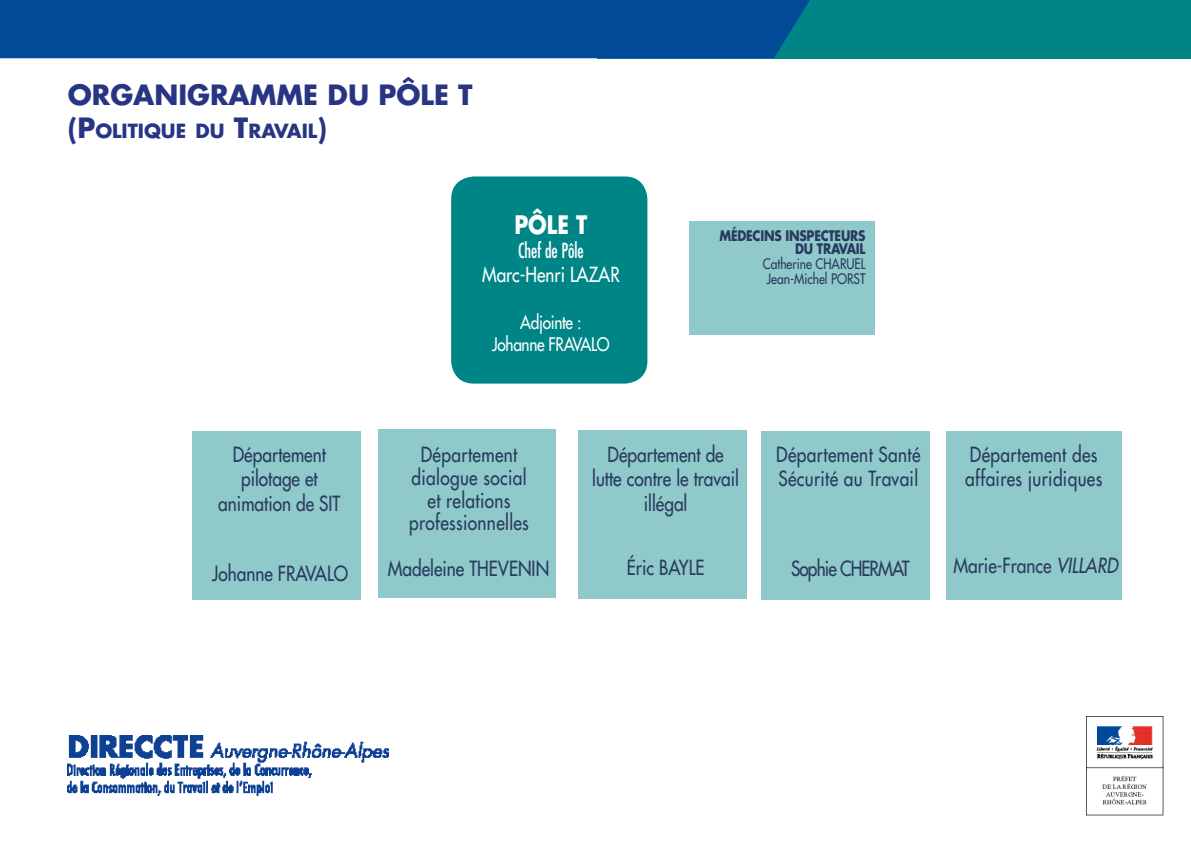
<style>
.page{position:relative;width:1191px;height:842px;background:#fff}
.page>*{position:absolute;margin:0;border:0;box-sizing:border-box;transform-origin:0 0}
.t1{font:700 27.2px "Futura Std";color:#283583}
.t2{font:700 24.8px "Futura Std";color:#fff;scale:.85 1}
.t3{font:500 20.4px/24.5px "Futura Std";color:#283a5d;text-align:center;scale:.85 1}
.t4{font:500 20.4px/22.9px "Futura Std";letter-spacing:.02em;color:#283a5d;scale:.85 1}
.t5{font:500 20.4px "Futura Std";letter-spacing:-.05em;color:#283a5d;scale:.85 1}
.t6{font:500 20.3px "Futura Std";color:#fff;scale:.85 1}
.t7{font:condensed 20.3px "Futura Std";color:#fff;scale:.85 1}
.t8{font:700 19px "Futura Std";color:#283583}
.t9{font:500 18.2px/21.9px "Futura Std";letter-spacing:-.02em;color:#fff;text-align:center;scale:.85 1}
.t10{font:500 14.2px/15.2px "Futura Std";color:#283a5d;scale:.85 1}
.t11{font:700 14.2px/13.2px "Futura Std";letter-spacing:-.02em;color:#283a5d;text-align:right;scale:.85 1}
.s1{font-size:27.2px}
.s2{font-style:italic}
</style>
<div class="page">
<img style="left:1086px;top:717px;width:77px;height:98px">
<img style="left:68px;top:735px;width:320px;height:60px">
<div style="left:597px;top:0;width:594px;height:58px;background:#008587"></div>
<div style="left:0;top:0;width:810px;height:58px;background:#004a97"></div>
<div style="left:451px;top:176px;width:196px;height:208px;background:#008587;border-radius:23px"></div>
<div style="left:378px;top:429px;width:177px;height:169px;background:#8fc9ca"></div>
<div style="left:192px;top:431px;width:168px;height:169px;background:#8fc9ca"></div>
<div style="left:578px;top:430px;width:169px;height:168px;background:#8fc9ca"></div>
<div style="left:689px;top:221px;width:185px;height:114px;background:#8fc9ca"></div>
<div style="left:761px;top:431px;width:168px;height:168px;background:#8fc9ca"></div>
<div style="left:946px;top:431px;width:175px;height:168px;background:#8fc9ca"></div>
<h1 class="t1" style="left:68px;top:77px;width:406px">ORGANIGRAMME DU PÔLE T</h1>
<p class="t8" style="left:68px;top:118px;width:261px"><span class="s1">(</span><span class="s1">P</span>OLITIQUE DU <span class="s1">T</span>RAVAIL<span class="s1">)</span></p>
<p class="t2" style="left:514px;top:208px;width:87px">PÔLE T</p>
<p class="t7" style="left:518px;top:238px;width:79px">Chef de Pôle</p>
<p class="t6" style="left:482px;top:262px;width:163px">Marc-Henri LAZAR</p>
<p class="t9" style="left:492px;top:311px;width:140px">Adjointe :<br>Johanne FRAVALO</p>
<p class="t11" style="left:719px;top:229px;width:173px">MÉDECINS INSPECTEURS<br>DU TRAVAIL</p>
<p class="t10" style="left:763px;top:256px;width:122px">Catherine CHARUEL<br>Jean-Michel PORST</p>
<p class="t3" style="left:218px;top:442px;width:145px">Département pilotage et animation de SIT</p>
<p class="t3" style="left:212px;top:561px;width:161px">Johanne FRAVALO</p>
<p class="t4" style="left:409px;top:443px;width:142px;text-align:center">Département dialogue social et relations professionnelles</p>
<p class="t3" style="left:388px;top:556px;width:191px">Madeleine THEVENIN</p>
<p class="t3" style="left:592px;top:442px;width:174px">Département de lutte contre le travail illégal</p>
<p class="t3" style="left:627px;top:555px;width:92px">Éric BAYLE</p>
<p class="t4" style="left:776px;top:442px;width:171px;line-height:24.5px">Département Santé<br>Sécurité au Travail</p>
<p class="t5" style="left:791px;top:556px;width:141px">Sophie CHERMAT</p>
<p class="t4" style="left:965px;top:442px;width:163px;line-height:24.5px">Département des affaires juridiques</p>
<p class="t3" style="left:953px;top:553px;width:195px">Marie-France <span class="s2">VILLARD</span></p>
</div>
